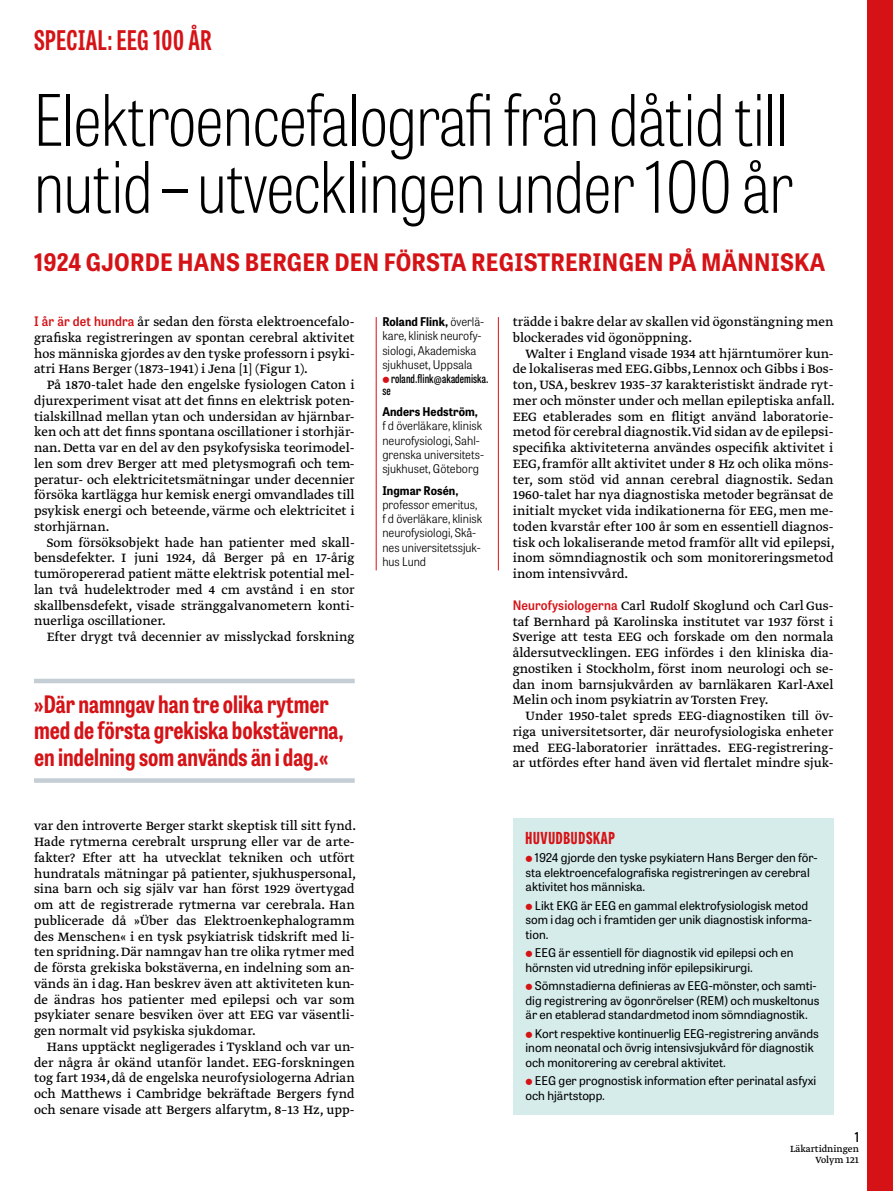
<style>
.page{position:relative;width:893px;height:1191px;background:#fff}
.page>*{position:absolute;margin:0;border:0;box-sizing:border-box;transform-origin:0 0}
.t1{font:100 70.5px/67.1px "Tablet Gothic Condensed";letter-spacing:-.005em;color:#000}
.t2{font:700 27px "Tablet Gothic Compressed";letter-spacing:.02em;color:#d51317}
.t3{font:700 24px/26.2px "Tablet Gothic Condensed";color:#d51317}
.t4{font:700 24px "Tablet Gothic Narrow";letter-spacing:.01em;color:#d51317}
.t5{font:800 16.5px "Tablet Gothic Compressed";letter-spacing:.045em;color:#d51317}
.t6{font:14.25px/15.8px "Greta Text Pro Regular Min";color:#000;text-align:justify}
.t7{font:600 13.5px "Tablet Gothic Condensed";color:#000}
.t8{font:12px/14.4px "Tablet Gothic";color:#000}
.t9{font:300 12px/14.2px "Tablet Gothic Narrow";color:#000}
.t10{font:700 12px "Tablet Gothic Narrow";letter-spacing:.005em;color:#000}
.t11{font:600 12px "Tablet Gothic Compressed";letter-spacing:.01em;color:#000}
.t12{font:10.5px/10.5px "Greta Text Pro";color:#000;text-align:right}
.s1{font-family:"Tablet Gothic Narrow";font-weight:600;font-size:13.05px;color:#d51317}
.s2{font-weight:700}
</style>
<div class="page">
<div style="left:867px;top:0;width:26px;height:1191px;background:#d51317"></div>
<hr style="left:498px;top:317px;width:1px;height:253px;background:#d51317">
<div style="left:513px;top:818px;width:320px;height:296px;background:#d5eceb"></div>
<hr style="left:376px;top:317px;width:1px;height:253px;background:#d51317">
<div style="left:34px;top:678px;width:321px;height:5px;background:#c4ced4"></div>
<div style="left:34px;top:778px;width:321px;height:5px;background:#c4ced4"></div>
<h2 class="t2" style="left:34px;top:22px;width:179px">SPECIAL: EEG 100 ÅR</h2>
<h1 class="t1" style="left:34px;top:85px;width:761px">Elektroencefalografi från dåtid till nutid – utvecklingen under 100 år</h1>
<h3 class="t4" style="left:34px;top:246px;width:793px">1924 GJORDE HANS BERGER DEN FÖRSTA REGISTRERINGEN PÅ MÄNNISKA</h3>
<p class="t6" style="left:34px;top:314px;width:322px"><span class="s1">I år är det hundra</span> år sedan den första elektroencefalo&shy;grafiska registreringen av spontan cerebral aktivitet hos människa gjordes av den tyske professorn i psyki&shy;atri Hans Berger (1873–1941) i Jena [1] (Figur 1).</p>
<p class="t6" style="left:34px;top:377px;width:322px;text-indent:13px">På 1870-talet hade den engelske fysiologen Caton i djurexperiment visat att det finns en elektrisk poten&shy;tialskillnad mellan ytan och undersidan av hjärnbar&shy;ken och att det finns spontana oscillationer i storhjär&shy;nan. Detta var en del av den psykofysiska teorimodel&shy;len som drev Berger att med pletysmografi och tem&shy;peratur- och elektricitetsmätningar under decennier försöka kartlägga hur kemisk energi omvandlades till psykisk energi och beteende, värme och elektricitet i storhjärnan.</p>
<p class="t6" style="left:34px;top:535px;width:322px;text-indent:13px">Som försöksobjekt hade han patienter med skall&shy;bensdefekter. I juni 1924, då Berger på en 17-årig tumöropererad patient mätte elektrisk potential mel&shy;lan två hudelektroder med 4 cm avstånd i en stor skallbensdefekt, visade stränggalvanometern konti&shy;nuerliga oscillationer.</p>
<p class="t6" style="left:47px;top:629px;width:309px">Efter drygt två decennier av misslyckad forskning</p>
<h3 class="t3" style="left:34px;top:690px;width:311px">»Där namngav han tre olika rytmer med de första grekiska bokstäverna, en indelning som används än i dag.«</h3>
<p class="t6" style="left:34px;top:818px;width:324px">var den introverte Berger starkt skeptisk till sitt fynd.<br>Hade rytmerna cerebralt ursprung eller var de arte&shy;fakter? Efter att ha utvecklat tekniken och utfört hundratals mätningar på patienter, sjukhuspersonal, sina barn och sig själv var han först 1929 övertygad om att de registrerade rytmerna var cerebrala. Han publicerade då »Über das Elektroenkephalogramm des Menschen« i en tysk psykiatrisk tidskrift med li&shy;ten spridning. Där namngav han tre olika rytmer med de första grekiska bokstäverna, en indelning som an&shy;vänds än i dag. Han beskrev även att aktiviteten kun&shy;de ändras hos patienter med epilepsi och var som psykiater senare besviken över att EEG var väsentli&shy;gen normalt vid psykiska sjukdomar.</p>
<p class="t6" style="left:34px;top:1039px;width:322px;text-indent:13px">Hans upptäckt negligerades i Tyskland och var un&shy;der några år okänd utanför landet. EEG-forskningen tog fart 1934, då de engelska neurofysiologerna Adrian och Matthews i Cambridge bekräftade Bergers fynd och senare visade att Bergers alfarytm, 8–13 Hz, upp-</p>
<p class="t9" style="left:382px;top:314px;width:103px"><span class="s2">Roland Flink,</span> överlä&shy;kare, klinisk neurofy&shy;siologi, Akademiska sjukhuset, Uppsala</p>
<p class="t11" style="left:391px;top:370px;width:99px">roland.flink@akademiska.</p>
<p class="t11" style="left:382px;top:382px;width:10px">se</p>
<p class="t10" style="left:382px;top:403px;width:97px">Anders Hedström,</p>
<p class="t9" style="left:382px;top:418px;width:103px">f d överläkare, klinisk neurofysiologi, Sahl&shy;grenska universitets&shy;sjukhuset, Göteborg</p>
<p class="t10" style="left:382px;top:482px;width:78px">Ingmar Rosén,</p>
<p class="t9" style="left:382px;top:497px;width:101px">professor emeritus, f d överläkare, klinisk neurofysiologi, Skå&shy;nes universitetssjuk&shy;hus Lund</p>
<p class="t6" style="left:513px;top:314px;width:322px">trädde i bakre delar av skallen vid ögonstängning men blockerades vid ögonöppning.</p>
<p class="t6" style="left:513px;top:346px;width:324px;text-indent:13px">Walter i England visade 1934 att hjärntumörer kun&shy;de lokaliseras med EEG. Gibbs, Lennox och Gibbs i Bos&shy;ton, USA, beskrev 1935–37 karakteristiskt ändrade ryt&shy;mer och mönster under och mellan epileptiska anfall.<br>EEG etablerades som en flitigt använd laboratorie&shy;metod för cerebral diagnostik.Vid sidan av de epilepsi&shy;specifika aktiviteterna användes ospecifik aktivitet i EEG, framför allt aktivitet under 8 Hz och olika möns&shy;ter, som stöd vid annan cerebral diagnostik. Sedan 1960-talet har nya diagnostiska metoder begränsat de initialt mycket vida indikationerna för EEG, men me&shy;toden kvarstår efter 100 år som en essentiell diagnos&shy;tisk och lokaliserande metod framför allt vid epilepsi, inom sömndiagnostik och som monitoreringsmetod inom intensivvård.</p>
<p class="t6" style="left:513px;top:598px;width:322px"><span class="s1">Neurofysiologerna</span> Carl Rudolf Skoglund och Carl Gus&shy;taf Bernhard på Karolinska institutet var 1937 först i Sverige att testa EEG och forskade om den normala åldersutvecklingen. EEG infördes i den kliniska dia&shy;gnostiken i Stockholm, först inom neurologi och se&shy;dan inom barnsjukvården av barnläkaren Karl-Axel Melin och inom psykiatrin av Torsten Frey.</p>
<p class="t6" style="left:513px;top:708px;width:322px;text-indent:13px">Under 1950-talet spreds EEG-diagnostiken till öv&shy;riga universitetsorter, där neurofysiologiska enheter med EEG-laboratorier inrättades. EEG-registrering&shy;ar utfördes efter hand även vid flertalet mindre sjuk-</p>
<p class="t5" style="left:525px;top:826px;width:91px">HUVUDBUDSKAP</p>
<p class="t8" style="left:525px;top:850px;width:294px;text-indent:9px">1924 gjorde den tyske psykiatern Hans Berger den för&shy;sta elektroencefalografiska registreringen av cerebral aktivitet hos människa.</p>
<p class="t8" style="left:525px;top:897px;width:288px;text-indent:9px">Likt EKG är EEG en gammal elektrofysiologisk metod som i dag och i framtiden ger unik diagnostisk informa&shy;tion.</p>
<p class="t8" style="left:525px;top:945px;width:270px;text-indent:9px">EEG är essentiell för diagnostik vid epilepsi och en hörnsten vid utredning inför epilepsikirurgi.</p>
<p class="t8" style="left:525px;top:978px;width:296px;text-indent:9px">Sömnstadierna definieras av EEG-mönster, och samti&shy;dig registrering av ögonrörelser (REM) och muskeltonus är en etablerad standardmetod inom sömndiagnostik.</p>
<p class="t8" style="left:525px;top:1025px;width:295px;text-indent:9px">Kort respektive kontinuerlig EEG-registrering används inom neonatal och övrig intensivsjukvård för diagnostik och monitorering av cerebral aktivitet.</p>
<p class="t8" style="left:525px;top:1073px;width:292px;text-indent:9px">EEG ger prognostisk information efter perinatal asfyxi och hjärtstopp.</p>
<p class="t7" style="left:855px;top:1127px;width:6px">1</p>
<p class="t12" style="left:790px;top:1144px;width:70px">Läkartidningen<br>Volym 121</p>
</div>
